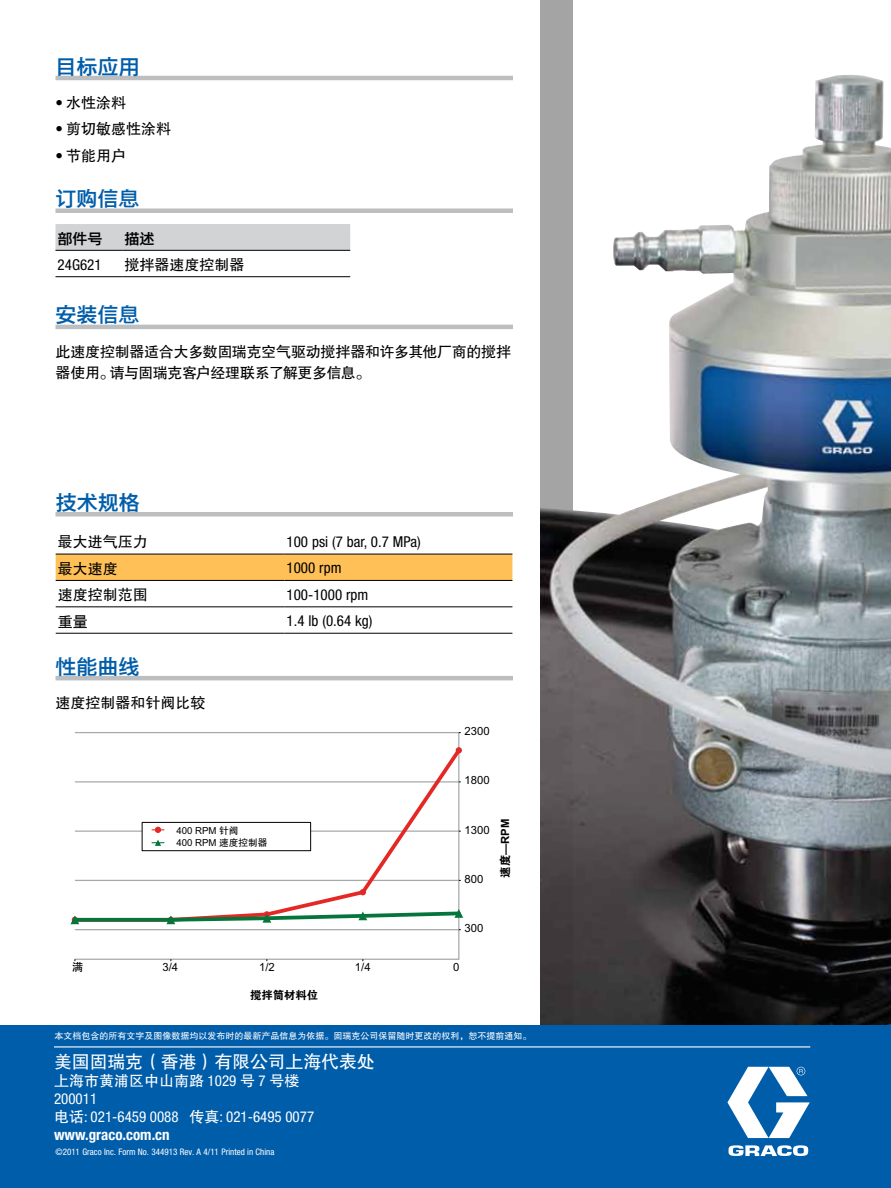
<style>
.page{position:relative;width:891px;height:1188px;background:#fff}
.page>*{position:absolute;margin:0;border:0;box-sizing:border-box;transform-origin:0 0}
.t1{font:21px "FZYDZHJW GB1 0";color:#005daa}
.t2{font:18px "FZHTJW GB1 0";letter-spacing:-.01em;color:#fff}
.t3{font:condensed 15px "Helvetica Neue LT Std";color:#000}
.t4{font:15px "FZHTJW GB1 0";color:#000}
.t5{font:15px/21px "FZHTJW GB1 0";letter-spacing:-.025em;color:#000}
.t6{font:condensed 15px/18px "Helvetica Neue LT Std";color:#fff}
.t7{font:15px "FZHTJW GB1 0";color:#fff}
.t8{font:15px "FZYDZHJW GB1 0";color:#000}
.t9{font:11.25px "Arial";color:#000}
.t10{font:700 11.25px "Arial";color:#000}
.t11{font:11.25px "FZDHTJW GB1 0";color:#000}
.t12{font:11.25px "FZHTJW GB1 0";color:#000}
.t13{font:9.6px/12.3px "Arial";color:#000}
.t14{font:9px "FZHTJW GB1 0";color:#fff}
.t15{font:condensed 9px "Helvetica Neue LT Std";color:#fff}
.s1{font-family:"Helvetica Neue LT Std";font-stretch:condensed}
.s2{font-family:"FZHTJW GB1 0"}
.s3{font-family:"FZDHTJW GB1 0";font-weight:400}
.s4{font-family:"FZHTJW GB1 0";font-stretch:normal}
.s5{font-weight:700}
</style>
<div class="page">
<img style="left:540px;top:75px;width:351px;height:950px">
<svg style="left:540px;top:0;width:32px;height:1024px;fill:#a4a4a4"></svg>
<div style="left:56px;top:208px;width:457px;height:5px;background:#bcbec0"></div>
<hr style="left:56px;top:325px;width:457px;height:4px;background:#bcbec0">
<hr style="left:56px;top:512px;width:457px;height:4px;background:#bcbec0">
<hr style="left:56px;top:676px;width:457px;height:4px;background:#bcbec0">
<hr style="left:56px;top:76px;width:457px;height:4px;background:#bcbec0">
<div style="left:0;top:1025px;width:891px;height:163px;background:#005daa"></div>
<svg style="left:727px;top:1067px;width:83px;height:89px"></svg>
<hr style="left:54px;top:1046px;width:756px;height:1px;background:#fff">
<div style="left:56px;top:224px;width:294px;height:26px;background:#d1d3d4"></div>
<hr style="left:56px;top:250px;width:66px;height:1px;background:#000">
<hr style="left:122px;top:250px;width:228px;height:1px;background:#000">
<hr style="left:56px;top:276px;width:66px;height:1px;background:#000">
<hr style="left:122px;top:276px;width:228px;height:1px;background:#000">
<div style="left:56px;top:555px;width:456px;height:25px;background:#fec057"></div>
<hr style="left:56px;top:554px;width:228px;height:1px;background:#000">
<hr style="left:284px;top:554px;width:228px;height:1px;background:#000">
<hr style="left:56px;top:580px;width:228px;height:1px;background:#000">
<hr style="left:284px;top:580px;width:228px;height:1px;background:#000">
<hr style="left:56px;top:606px;width:228px;height:1px;background:#000">
<hr style="left:284px;top:606px;width:228px;height:1px;background:#000">
<hr style="left:56px;top:633px;width:228px;height:1px;background:#000">
<hr style="left:284px;top:633px;width:228px;height:1px;background:#000">
<hr style="left:75px;top:732px;width:384px;height:1px;background:#a7a9ac">
<hr style="left:458px;top:733px;width:1px;height:227px;background:#a7a9ac">
<hr style="left:75px;top:959px;width:384px;height:1px;background:#a7a9ac">
<svg style="left:75px;top:745px;width:389px;height:173px"></svg>
<svg style="left:456px;top:747px;width:6px;height:6px"></svg>
<svg style="left:360px;top:889px;width:6px;height:6px"></svg>
<svg style="left:71px;top:909px;width:392px;height:21px"></svg>
<div style="left:142px;top:822px;width:169px;height:29px;background:#fff"></div>
<div style="left:142px;top:822px;width:169px;height:29px;border:1px solid #000"></div>
<svg style="left:152px;top:827px;width:12px;height:6px"></svg>
<svg style="left:152px;top:840px;width:12px;height:6px"></svg>
<h1 class="t1" style="left:56px;top:55px;width:85px">目标应用</h1>
<p class="t4" style="left:56px;top:95px;width:72px"><span class="s1">•</span> 水性涂料</p>
<p class="t4" style="left:56px;top:121px;width:117px"><span class="s1">•</span> 剪切敏感性涂料</p>
<p class="t4" style="left:56px;top:147px;width:72px"><span class="s1">•</span> 节能用户</p>
<h1 class="t1" style="left:56px;top:187px;width:85px">订购信息</h1>
<p class="t8" style="left:58px;top:230px;width:46px">部件号</p>
<p class="t8" style="left:124px;top:230px;width:31px">描述</p>
<p class="t3" style="left:58px;top:256px;width:46px">24G621</p>
<p class="t4" style="left:124px;top:256px;width:121px">搅拌器速度控制器</p>
<h1 class="t1" style="left:56px;top:304px;width:85px">安装信息</h1>
<p class="t5" style="left:56px;top:341px;width:457px">此速度控制器适合大多数固瑞克空气驱动搅拌器和许多其他厂商的搅拌器使用。请与固瑞克客户经理联系了解更多信息。</p>
<h1 class="t1" style="left:56px;top:491px;width:85px">技术规格</h1>
<p class="t4" style="left:58px;top:534px;width:91px">最大进气压力</p>
<p class="t3" style="left:287px;top:533px;width:136px">100 psi (7 bar, 0.7 MPa)</p>
<p class="t4" style="left:58px;top:560px;width:61px">最大速度</p>
<p class="t3" style="left:287px;top:559px;width:56px">1000 rpm</p>
<p class="t4" style="left:58px;top:587px;width:91px">速度控制范围</p>
<p class="t3" style="left:287px;top:586px;width:83px">100-1000 rpm</p>
<p class="t4" style="left:58px;top:613px;width:31px">重量</p>
<p class="t3" style="left:287px;top:612px;width:87px">1.4 lb (0.64 kg)</p>
<h1 class="t1" style="left:56px;top:655px;width:85px">性能曲线</h1>
<p class="t4" style="left:56px;top:695px;width:151px">速度控制器和针阀比较</p>
<p class="t9" style="left:465px;top:724px;width:27px">2300</p>
<p class="t13" style="left:176px;top:824px;width:93px">400 RPM <span class="s2">针阀<br></span>400 RPM <span class="s2">速度控制器</span></p>
<p class="t9" style="left:465px;top:773px;width:27px">1800</p>
<p class="t9" style="left:465px;top:822px;width:27px">1300</p>
<p class="t9" style="left:465px;top:872px;width:20px">800</p>
<p class="t10" style="left:498px;top:878px;width:61px;rotate:-90deg"><span class="s3">速度</span>—RPM</p>
<p class="t9" style="left:465px;top:921px;width:20px">300</p>
<p class="t12" style="left:72px;top:961px;width:13px">满</p>
<p class="t9" style="left:162px;top:960px;width:17px">3/4</p>
<p class="t9" style="left:259px;top:960px;width:17px">1/2</p>
<p class="t9" style="left:355px;top:960px;width:17px">1/4</p>
<p class="t9" style="left:453px;top:960px;width:8px">0</p>
<p class="t11" style="left:250px;top:989px;width:69px">搅拌筒材料位</p>
<p class="t14" style="left:54px;top:1031px;width:478px">本文档包含的所有文字及图像数据均以发布时的最新产品信息为依据。固瑞克公司保留随时更改的权利，恕不提前通知。</p>
<p class="t2" style="left:54px;top:1052px;width:322px">美国固瑞克（香港）有限公司上海代表处</p>
<p class="t7" style="left:54px;top:1072px;width:247px">上海市黄浦区中山南路 <span class="s1">1029</span> 号 <span class="s1">7</span> 号楼</p>
<p class="t6" style="left:54px;top:1090px;width:262px">200011<br><span class="s4">电话</span>: 021-6459 0088 <span class="s4">传真</span>: 021-6495 0077 <span class="s5">www.graco.com.cn</span></p>
<p class="t15" style="left:56px;top:1146px;width:220px">©2011 Graco Inc. Form No. 344913 Rev. A 4/11 Printed in China</p>
</div>
